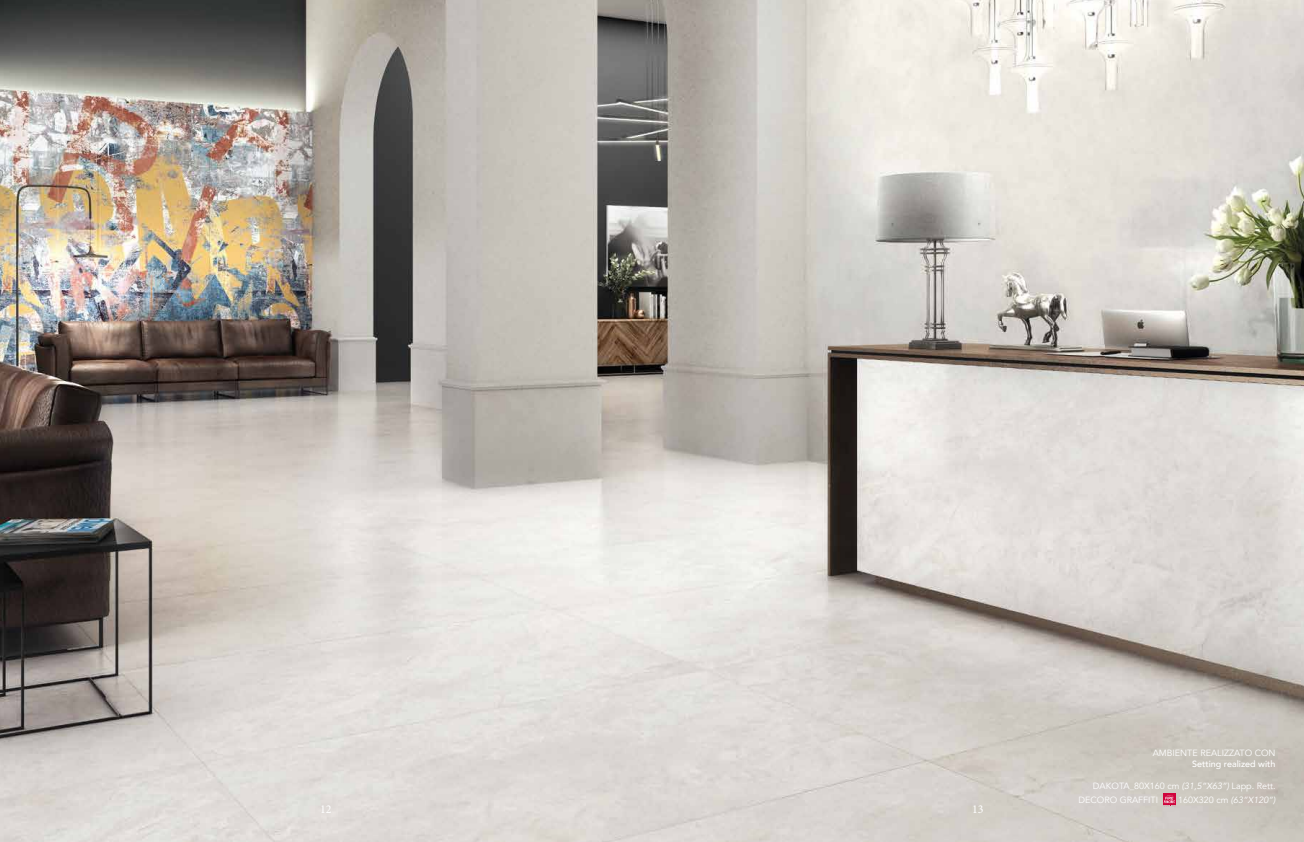
<style>
.page{position:relative;width:1304px;height:842px;background:#fff}
.page>*{position:absolute;margin:0;border:0;box-sizing:border-box;transform-origin:0 0}
.t1{font:12px "Minion Pro";color:#fff}
.t2{font:9px/14.4px "Avenir";color:#fff}
.t3{font:500 9px "Avenir";color:#fff}
.t4{font:italic 9px "Avenir";color:#fff}
.s1{font-style:italic}
.s2{font-style:normal}
</style>
<div class="page">
<img style="left:0;top:0;width:1304px;height:842px">
<div style="left:1163px;top:794px;width:13px;height:11px;background:#d0043c"></div>
<svg style="left:1163px;top:795px;width:13px;height:12px"></svg>
<h1 class="t1" style="left:320px;top:801px;width:13px">12</h1>
<h1 class="t1" style="left:972px;top:801px;width:13px">13</h1>
<p class="t2" style="left:1153px;top:746px;width:124px">AMBIENTE REALIZZATO CON</p>
<p class="t3" style="left:1192px;top:756px;width:85px">Setting realized with</p>
<p class="t2" style="left:1078px;top:779px;width:199px;text-indent:14px">DAKOTA_80X160 cm <span class="s1">(31,5”X63”)</span> Lapp. Rett.<br>DECORO GRAFFITI</p>
<p class="t4" style="left:1178px;top:795px;width:99px"><span class="s2">160X320 cm</span> (63”X120”)</p>
</div>
